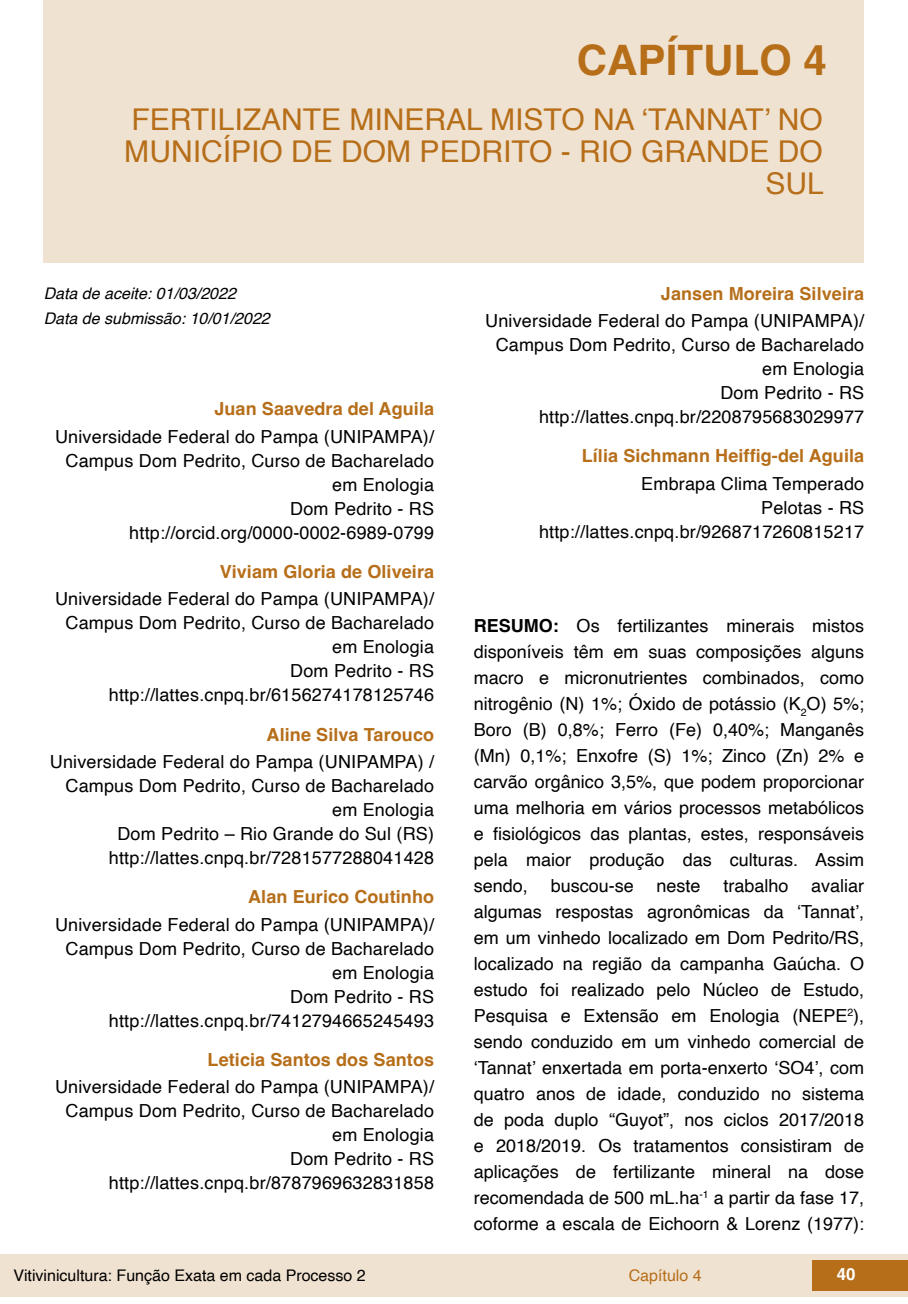
<style>
.page{position:relative;width:908px;height:1304px;background:#fff}
.page>*{position:absolute;margin:0;border:0;box-sizing:border-box;transform-origin:0 0}
.t1{font:700 42px "Helvetica";color:#b66e19}
.t2{font:30px/32px "Helvetica";color:#b66e19;text-align:right}
.t3{font:18px/24px "Helvetica";letter-spacing:.01em;color:#000;text-align:right}
.t4{font:700 18px "Helvetica";letter-spacing:.005em;color:#b66e19}
.t5{font:700 16.8px "Helvetica";color:#fff}
.t6{font:italic 16px "Helvetica";color:#000}
.t7{font:16px "Helvetica";color:#000}
.t8{font:16px "Helvetica";color:#b66e19}
.s1{font-weight:700}
</style>
<div class="page">
<div style="left:0;top:1254px;width:906px;height:43px;background:#f0e2d1"></div>
<div style="left:812px;top:1261px;width:95px;height:30px;background:#b66e19"></div>
<div style="left:44px;top:0;width:819px;height:263px;background:#f0e2d1"></div>
<h1 class="t1" style="left:576px;top:35px;width:251px">CAPÍTULO 4</h1>
<h2 class="t2" style="left:124px;top:104px;width:700px">FERTILIZANTE MINERAL MISTO NA ‘TANNAT’ NO<br>MUNICÍPIO DE DOM PEDRITO - RIO GRANDE DO<br>SUL</h2>
<p class="t6" style="left:44px;top:280px;width:194px">Data de aceite: 01/03/2022</p>
<p class="t6" style="left:44px;top:306px;width:227px">Data de submissão: 10/01/2022</p>
<p class="t4" style="left:214px;top:398px;width:221px">Juan Saavedra del Aguila</p>
<p class="t3" style="left:55px;top:425px;width:380px">Universidade Federal do Pampa (UNIPAMPA)/<br>Campus Dom Pedrito, Curso de Bacharelado em Enologia<br>Dom Pedrito - RS http://orcid.org/0000-0002-6989-0799</p>
<p class="t4" style="left:220px;top:561px;width:215px">Viviam Gloria de Oliveira</p>
<p class="t3" style="left:55px;top:587px;width:380px">Universidade Federal do Pampa (UNIPAMPA)/<br>Campus Dom Pedrito, Curso de Bacharelado em Enologia<br>Dom Pedrito - RS http://lattes.cnpq.br/6156274178125746</p>
<p class="t4" style="left:266px;top:723px;width:169px">Aline Silva Tarouco</p>
<p class="t3" style="left:50px;top:750px;width:385px">Universidade Federal do Pampa (UNIPAMPA) / Campus Dom Pedrito, Curso de Bacharelado em Enologia<br>Dom Pedrito – Rio Grande do Sul (RS) http://lattes.cnpq.br/7281577288041428</p>
<p class="t4" style="left:248px;top:886px;width:187px">Alan Eurico Coutinho</p>
<p class="t3" style="left:55px;top:913px;width:380px">Universidade Federal do Pampa (UNIPAMPA)/<br>Campus Dom Pedrito, Curso de Bacharelado em Enologia<br>Dom Pedrito - RS http://lattes.cnpq.br/7412794665245493</p>
<p class="t4" style="left:207px;top:1049px;width:228px">Leticia Santos dos Santos</p>
<p class="t3" style="left:55px;top:1075px;width:380px">Universidade Federal do Pampa (UNIPAMPA)/<br>Campus Dom Pedrito, Curso de Bacharelado em Enologia<br>Dom Pedrito - RS http://lattes.cnpq.br/8787969632831858</p>
<p class="t4" style="left:660px;top:282px;width:205px">Jansen Moreira Silveira</p>
<p class="t3" style="left:485px;top:309px;width:380px">Universidade Federal do Pampa (UNIPAMPA)/<br>Campus Dom Pedrito, Curso de Bacharelado em Enologia<br>Dom Pedrito - RS http://lattes.cnpq.br/2208795683029977</p>
<p class="t4" style="left:581px;top:445px;width:284px">Lília Sichmann Heiffig-del Aguila</p>
<p class="t3" style="left:538px;top:472px;width:326px">Embrapa Clima Temperado<br>Pelotas - RS http://lattes.cnpq.br/9268717260815217</p>
<p class="t3" style="left:473px;top:613px;width:392px;line-height:26px;text-align:justify"><span class="s1">RESUMO:</span> Os fertilizantes minerais mistos disponíveis têm em suas composições alguns macro e micronutrientes combinados, como nitrogênio (N) 1%; Óxido de potássio (K<sub>2</sub>O) 5%; Boro (B) 0,8%; Ferro (Fe) 0,40%; Manganês (Mn) 0,1%; Enxofre (S) 1%; Zinco (Zn) 2% e carvão orgânico 3,5%, que podem proporcionar uma melhoria em vários processos metabólicos e fisiológicos das plantas, estes, responsáveis pela maior produção das culturas. Assim sendo,</p>
<p class="t3" style="left:550px;top:874px;width:85px">buscou-se</p>
<p class="t3" style="left:656px;top:874px;width:46px">neste</p>
<p class="t3" style="left:723px;top:874px;width:67px">trabalho</p>
<p class="t3" style="left:473px;top:873px;width:392px;line-height:26px;text-align:justify;text-indent:337px">avaliar algumas respostas agronômicas da ‘Tannat’, em um vinhedo localizado em Dom Pedrito/RS, localizado na região da campanha Gaúcha. O estudo foi realizado pelo Núcleo de Estudo, Pesquisa e Extensão em Enologia (NEPE<sup>2</sup>), sendo conduzido em um vinhedo comercial de ‘Tannat’ enxertada em porta-enxerto ‘SO4’, com quatro anos de idade, conduzido no sistema de poda duplo “Guyot”, nos ciclos 2017/2018 e 2018/2019. Os tratamentos consistiram de aplicações de fertilizante mineral na dose recomendada de 500 mL.ha<sup>-1</sup> a partir da fase 17, coforme a escala de Eichoorn &amp; Lorenz (1977):</p>
<p class="t7" style="left:14px;top:1263px;width:353px">Vitivinicultura: Função Exata em cada Processo 2</p>
<p class="t8" style="left:628px;top:1263px;width:74px">Capítulo 4</p>
<p class="t5" style="left:836px;top:1264px;width:20px">40</p>
</div>
